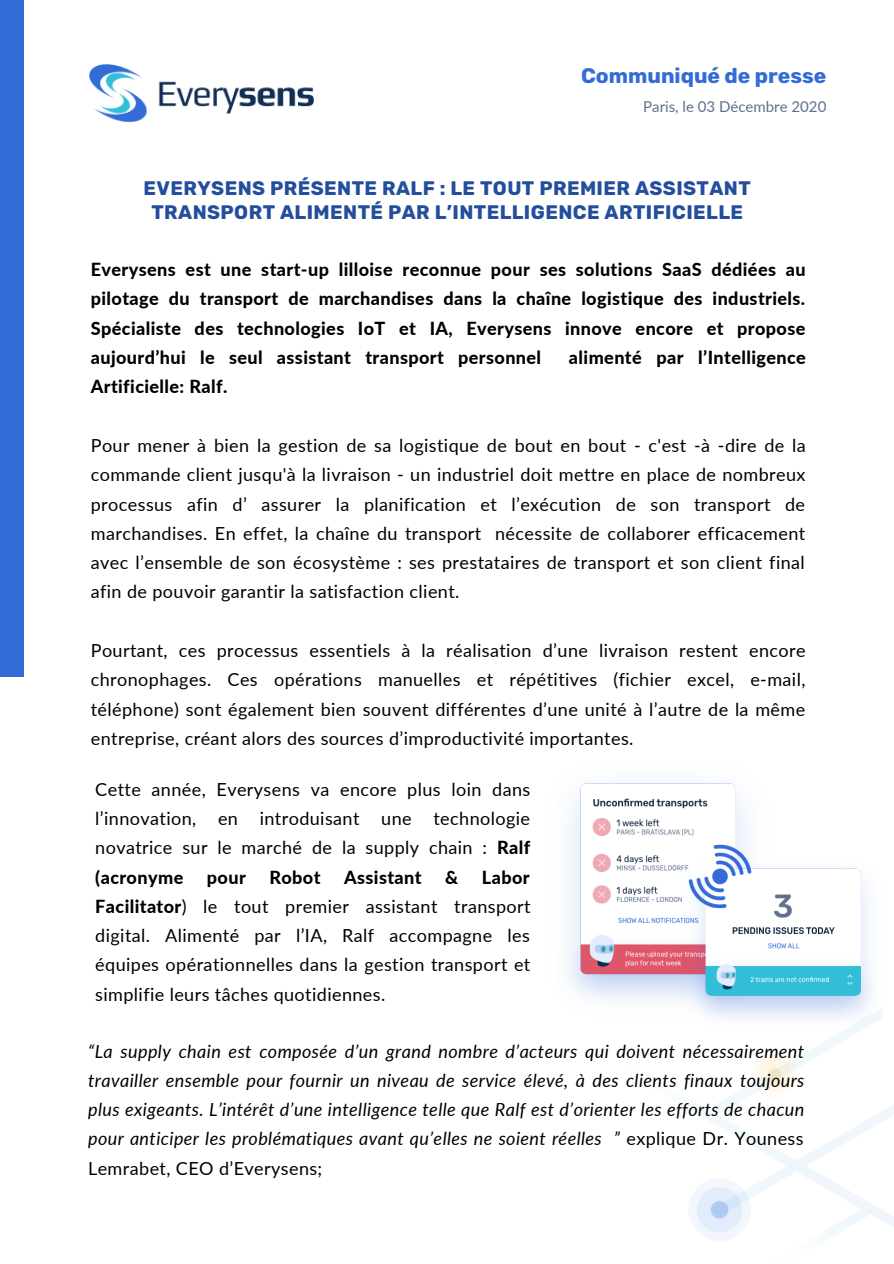
<style>
.page{position:relative;width:894px;height:1264px;background:#fff}
.page>*{position:absolute;margin:0;border:0;box-sizing:border-box;transform-origin:0 0}
.t1{font:700 21px "Rubik";color:#336cd7}
.t2{font:700 19.5px/24.8px "Rubik";letter-spacing:.02em;color:#234e9d;text-align:center}
.t3{font:18px/29.2px "Lato";letter-spacing:.02em;color:#000;text-align:justify}
.t4{font:italic 18px/29.2px "Lato";letter-spacing:.02em;color:#000;text-align:justify}
.t5{font:800 18px/29.2px "Lato";letter-spacing:.02em;color:#000;text-align:justify}
.t6{font:15px "Lato";color:#60708e}
.s1{font-weight:800}
.s2{font-style:normal}
</style>
<div class="page">
<div style="left:0;top:0;width:24px;height:676px;background:#336cd7"></div>
<img style="left:687px;top:1039px;width:206px;height:202px">
<img style="left:89px;top:64px;width:224px;height:59px">
<img style="left:567px;top:783px;width:315px;height:256px">
<p class="t1" style="left:581px;top:64px;width:247px">Communiqué de presse</p>
<p class="t6" style="left:643px;top:97px;width:185px">Paris, le 03 Décembre 2020</p>
<p class="t2" style="left:143px;top:175px;width:608px">EVERYSENS PRÉSENTE RALF : LE TOUT PREMIER ASSISTANT<br>TRANSPORT ALIMENTÉ PAR L’INTELLIGENCE ARTIFICIELLE</p>
<p class="t5" style="left:91px;top:254px;width:716px">Everysens est une start-up lilloise reconnue pour ses solutions SaaS dédiées au pilotage du transport de marchandises dans la chaîne logistique des industriels.<br>Spécialiste des technologies IoT et IA, Everysens innove encore et propose aujourd’hui le seul assistant transport personnel</p>
<p class="t5" style="left:569px;top:342px;width:238px">alimenté par l’Intelligence</p>
<p class="t5" style="left:91px;top:372px;width:138px">Artificielle: Ralf.</p>
<p class="t3" style="left:91px;top:430px;width:716px">Pour mener à bien la gestion de sa logistique de bout en bout - c'est -à -dire de la commande client jusqu'à la livraison - un industriel doit mettre en place de nombreux processus afin d’ assurer la planification et l’exécution de son transport de marchandises. En effet, la chaîne du transport nécessite de collaborer efficacement avec l’ensemble de son écosystème : ses prestataires de transport et son client final afin de pouvoir garantir la satisfaction client.</p>
<p class="t3" style="left:91px;top:635px;width:716px">Pourtant, ces processus essentiels à la réalisation d’une livraison restent encore chronophages. Ces opérations manuelles et répétitives (fichier excel, e-mail, téléphone) sont également bien souvent différentes d’une unité à l’autre de la même entreprise, créant alors des sources d’improductivité importantes.</p>
<p class="t3" style="left:95px;top:774px;width:436px">Cette année, Everysens va encore plus loin dans l’innovation, en introduisant une technologie novatrice sur le marché de la supply chain : <span class="s1">Ralf (acronyme</span></p>
<p class="t3" style="left:95px;top:861px;width:436px;text-indent:386px"><span class="s1">Labor Facilitator</span>) le tout premier assistant transport digital. Alimenté par l’IA, Ralf accompagne les équipes opérationnelles dans la gestion transport et simplifie leurs tâches quotidiennes.</p>
<p class="t4" style="left:88px;top:1035px;width:717px">“La supply chain est composée d’un grand nombre d’acteurs qui doivent nécessairement travailler ensemble pour fournir un niveau de service élevé, à des clients finaux toujours plus exigeants. L’intérêt d’une intelligence telle que Ralf est d’orienter les efforts de chacun pour anticiper les problématiques avant qu’elles ne soient réelles ” <span class="s2">explique Dr. Youness Lemrabet, CEO d’Everysens;</span></p>
<p class="t5" style="left:207px;top:861px;width:40px">pour</p>
<p class="t5" style="left:269px;top:861px;width:53px">Robot</p>
<p class="t5" style="left:344px;top:861px;width:79px">Assistant</p>
<p class="t5" style="left:445px;top:861px;width:15px">&amp;</p>
</div>
